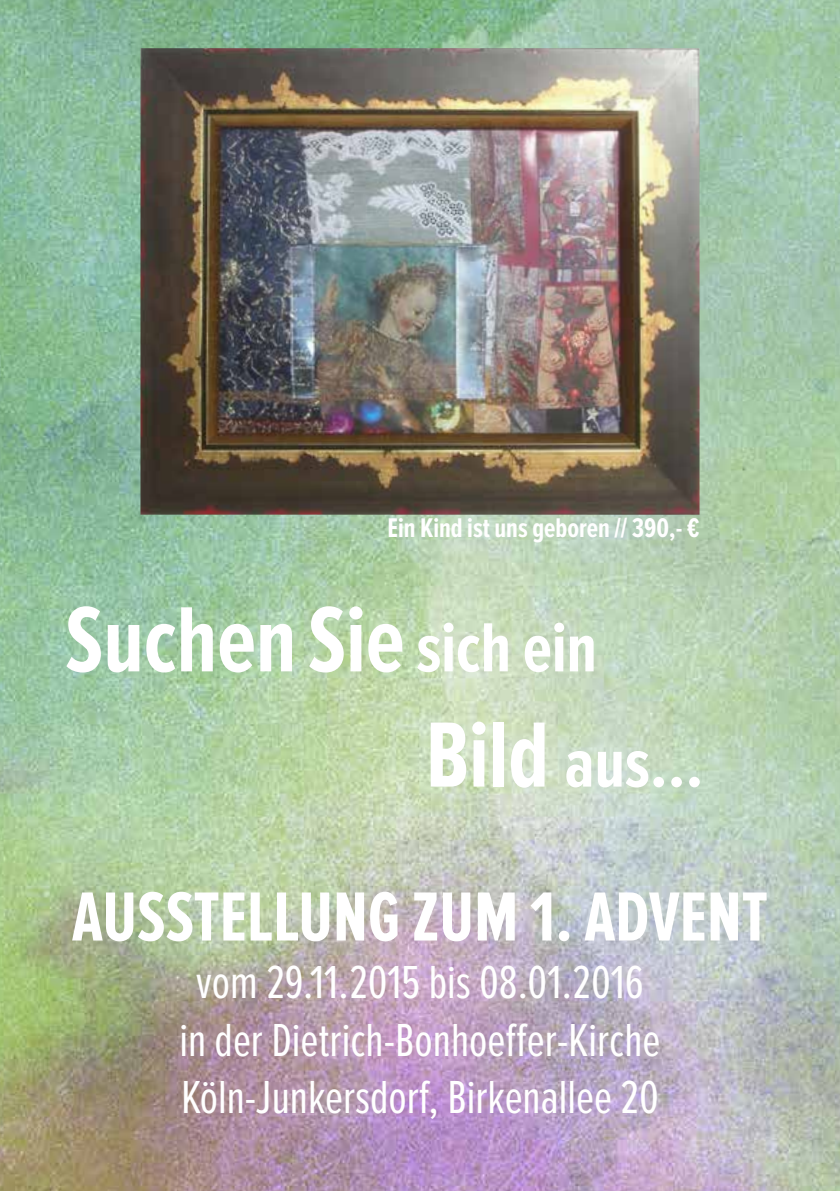
<style>
.page{position:relative;width:840px;height:1191px;background:#fff}
.page>*{position:absolute;margin:0;border:0;box-sizing:border-box;transform-origin:0 0}
.t1{font:700 96px "Proxima Nova Ex Cn";color:#fff}
.t2{font:700 72px/153.8px "Proxima Nova Ex Cn";color:#fff}
.t3{font:48px/57.6px "Proxima Nova Ex Cn";color:#fff;text-align:center}
.t4{font:700 28px "Proxima Nova Ex Cn";color:#fff}
.s1{font-size:72px}
.s2{font-size:96px}
</style>
<div class="page">
<img style="left:0;top:0;width:839px;height:1191px">
<img style="left:140px;top:48px;width:559px;height:466px">
<p class="t4" style="left:387px;top:512px;width:313px">Ein Kind ist uns geboren // 390,- €</p>
<h1 class="t1" style="left:65px;top:586px;width:532px">Suchen Sie <span class="s1">sich ein</span></h1>
<h2 class="t2" style="left:72px;top:688px;width:697px;text-indent:353px"><span class="s2">Bild</span> aus...<br>AUSSTELLUNG ZUM 1. ADVENT</h2>
<p class="t3" style="left:179px;top:954px;width:482px">vom 29.11.2015 bis 08.01.2016 in der Dietrich-Bonhoeffer-Kirche<br>Köln-Junkersdorf, Birkenallee 20</p>
</div>
